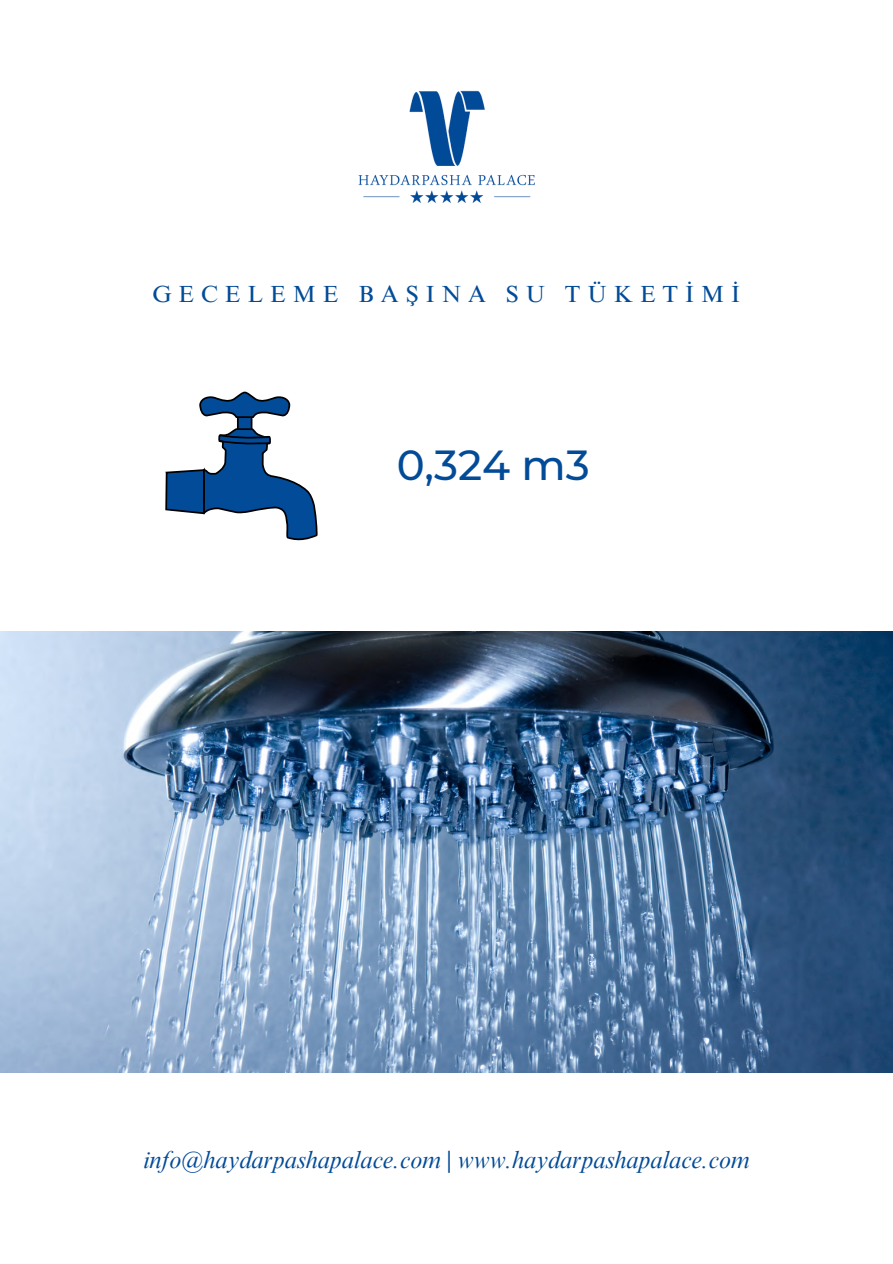
<style>
.page{position:relative;width:893px;height:1264px;background:#fff}
.page>*{position:absolute;margin:0;border:0;box-sizing:border-box;transform-origin:0 0}
.t1{font:500 41.85px "Montserrat";color:#024b98}
.t2{font:italic 24px "Times NRMT Pro";color:#024b98}
.t3{font:23.4px "Times NRMT Pro";letter-spacing:.3em;color:#024b98}
</style>
<div class="page">
<svg style="left:165px;top:391px;width:153px;height:150px"></svg>
<img style="left:0;top:631px;width:892px;height:440px">
<img style="left:358px;top:90px;width:176px;height:113px">
<p class="t3" style="left:152px;top:285px;width:589px">GECELEME BAŞINA SU TÜKETİMİ</p>
<p class="t1" style="left:396px;top:440px;width:194px">0,324 m3</p>
<p class="t2" style="left:143px;top:1150px;width:608px">info@haydarpashapalace.com | www.haydarpashapalace.com</p>
</div>
